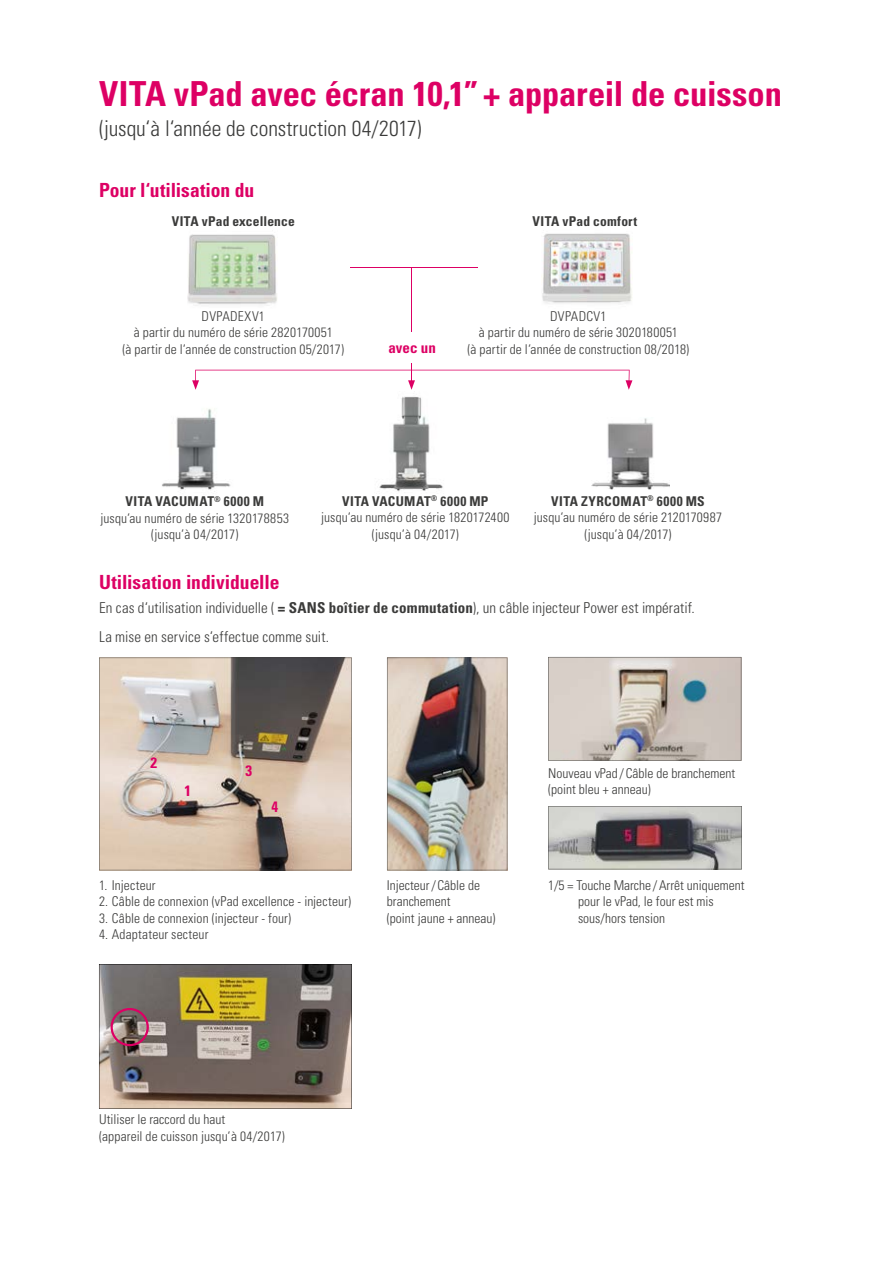
<style>
.page{position:relative;width:893px;height:1263px;background:#fff}
.page>*{position:absolute;margin:0;border:0;box-sizing:border-box;transform-origin:0 0}
.t1{font:700 condensed 34.5px "Univers LT";letter-spacing:-.005em;color:#dd0064}
.t2{font:300 condensed 21.75px "Univers LT";letter-spacing:-.005em;color:#3b3b3a}
.t3{font:700 condensed 19.5px "Univers LT";color:#dd0064}
.t4{font:300 condensed 15px/28.8px "Univers LT";letter-spacing:.005em;color:#3b3b3a}
.t5{font:700 condensed 15px "Univers LT";color:#dd0064}
.t6{font:300 condensed 13.5px/16.5px "Univers LT";letter-spacing:.005em;color:#3b3b3a;text-align:center}
.t7{font:700 condensed 13.5px "Univers LT";letter-spacing:.015em;color:#3b3b3a}
.s1{font-weight:700}
</style>
<div class="page">
<svg style="left:99px;top:658px;width:253px;height:212px;background:#b8aa9d"></svg>
<img style="left:162px;top:409px;width:69px;height:83px">
<img style="left:379px;top:396px;width:64px;height:96px">
<img style="left:591px;top:418px;width:78px;height:71px">
<img style="left:542px;top:233px;width:90px;height:71px">
<img style="left:187px;top:234px;width:90px;height:72px">
<hr style="left:411px;top:267px;width:1px;height:84px;background:#dd0064">
<hr style="left:411px;top:344px;width:1px;height:39px;background:#dd0064">
<svg style="left:192px;top:370px;width:440px;height:20px"></svg>
<div style="left:365px;top:332px;width:94px;height:30px;background:#fff"></div>
<hr style="left:350px;top:267px;width:128px;height:1px;background:#dd0064">
<svg style="left:548px;top:806px;width:194px;height:63px;background:#949090"></svg>
<svg style="left:548px;top:657px;width:193px;height:104px;background:#c5beb7"></svg>
<img style="left:387px;top:658px;width:120px;height:212px">
<img style="left:99px;top:964px;width:253px;height:145px">
<h1 class="t1" style="left:99px;top:73px;width:684px">VITA vPad avec écran 10,1” + appareil de cuisson</h1>
<h2 class="t2" style="left:99px;top:115px;width:324px">(jusqu‘à l‘année de construction 04/2017)</h2>
<h3 class="t3" style="left:99px;top:178px;width:157px">Pour l‘utilisation du</h3>
<p class="t7" style="left:172px;top:213px;width:125px">VITA vPad excellence</p>
<p class="t7" style="left:532px;top:213px;width:106px">VITA vPad comfort</p>
<p class="t6" style="left:123px;top:308px;width:223px">DVPADEXV1<br>à partir du numéro de série 2820170051<br>(à partir de l‘année de construction 05/2017)</p>
<p class="t5" style="left:388px;top:338px;width:49px">avec un</p>
<p class="t6" style="left:468px;top:307px;width:223px">DVPADCV1<br>à partir du numéro de série 3020180051<br>(à partir de l‘année de construction 08/2018)</p>
<p class="t6" style="left:100px;top:493px;width:190px"><span class="s1">VITA VACUMAT</span><sup>®</sup> <span class="s1">6000 M<br></span>jusqu‘au numéro de série 1320178853 (jusqu‘à 04/2017)</p>
<p class="t6" style="left:321px;top:493px;width:190px"><span class="s1">VITA VACUMAT</span><sup>®</sup> <span class="s1">6000 MP </span>jusqu‘au numéro de série 1820172400 (jusqu‘à 04/2017)</p>
<p class="t6" style="left:534px;top:493px;width:190px"><span class="s1">VITA ZYRCOMAT</span><sup>®</sup> <span class="s1">6000 MS </span>jusqu‘au numéro de série 2120170987 (jusqu‘à 04/2017)</p>
<h3 class="t3" style="left:99px;top:570px;width:182px">Utilisation individuelle</h3>
<p class="t4" style="left:99px;top:593px;width:597px">En cas d‘utilisation individuelle ( <span class="s1">= SANS boîtier de commutation</span>), un câble injecteur Power est impératif.<br>La mise en service s‘effectue comme suit.</p>
<p class="t5" style="left:150px;top:753px;width:8px">2</p>
<p class="t5" style="left:185px;top:782px;width:8px">1</p>
<p class="t5" style="left:245px;top:761px;width:8px">3</p>
<p class="t5" style="left:271px;top:797px;width:8px">4</p>
<p class="t6" style="left:99px;top:877px;width:58px">1. Injecteur</p>
<p class="t6" style="left:99px;top:893px;width:254px">2. Câble de connexion (vPad excellence - injecteur)</p>
<p class="t6" style="left:99px;top:910px;width:194px">3. Câble de connexion (injecteur - four)</p>
<p class="t6" style="left:99px;top:926px;width:111px">4. Adaptateur secteur</p>
<p class="t6" style="left:387px;top:877px;width:110px;text-align:left">Injecteur / Câble de branchement<br>(point jaune + anneau)</p>
<p class="t6" style="left:548px;top:765px;width:188px;text-align:left">Nouveau vPad / Câble de branchement (point bleu + anneau)</p>
<p class="t6" style="left:578px;top:877px;width:168px;text-align:left;text-indent:-30px">1/5 = Touche Marche / Arrêt uniquement pour le vPad, le four est mis sous/hors tension</p>
<p class="t6" style="left:99px;top:1111px;width:187px;text-align:left">Utiliser le raccord du haut<br>(appareil de cuisson jusqu‘à 04/2017)</p>
</div>
